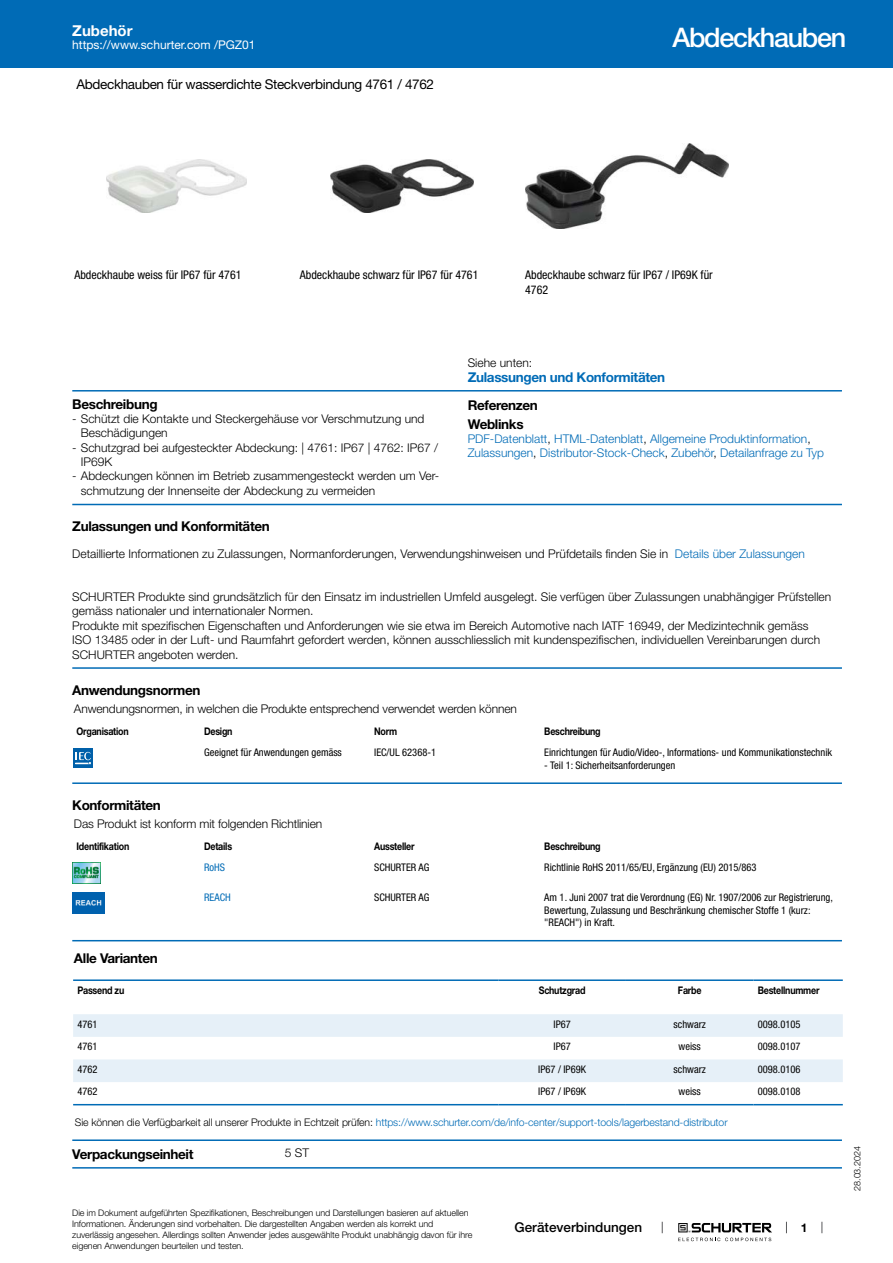
<style>
.page{position:relative;width:893px;height:1263px;background:#fff}
.page>*{position:absolute;margin:0;border:0;box-sizing:border-box;transform-origin:0 0}
.t1{font:500 27px "Helvetica Neue LT";letter-spacing:-.05em;color:#fff}
.t2{font:700 15px "Helvetica Neue LT";color:#fff}
.t3{font:700 13.5px/19px "Helvetica Neue LT";letter-spacing:-.025em;color:#000}
.t4{font:13.5px "Helvetica Neue LT";letter-spacing:-.025em;color:#000}
.t5{font:700 13.5px "Helvetica Neue LT";letter-spacing:-.025em;color:#006bb6}
.t6{font:500 13.5px "Helvetica Neue LT";color:#000}
.t7{font:300 12px/14.4px "Helvetica Neue LT";color:#000}
.t8{font:300 12px/14.4px "Helvetica Neue LT";color:#006bb6}
.t9{font:condensed 12px/14.4px "Helvetica Neue LT";color:#000}
.t10{font:12px "Helvetica Neue LT";color:#fff}
.t11{font:700 12px "Helvetica Neue LT";color:#000}
.t12{font:condensed 10.5px/12.6px "Helvetica Neue LT";color:#000}
.t13{font:300 10.5px "Helvetica Neue LT";letter-spacing:-.01em;color:#006bb6}
.t14{font:700 10.5px "Helvetica Neue LT";letter-spacing:-.025em;color:#000;scale:.85 1}
.t15{font:condensed 10.5px "Helvetica Neue LT";color:#006bb6}
.t16{font:300 9px/10.8px "Helvetica Neue LT";letter-spacing:-.01em;color:#000}
.s1{color:#000}
.s2{color:#006bb6}
</style>
<div class="page">
<svg style="left:678px;top:1223px;width:94px;height:18px"></svg>
<div style="left:0;top:0;width:893px;height:68px;background:#006bb6"></div>
<img style="left:107px;top:159px;width:139px;height:54px">
<img style="left:331px;top:160px;width:142px;height:52px">
<img style="left:526px;top:143px;width:203px;height:86px">
<hr style="left:72px;top:390px;width:770px;height:1px;background:#006bb6">
<hr style="left:72px;top:504px;width:770px;height:1px;background:#006bb6">
<hr style="left:72px;top:667px;width:770px;height:2px;background:#006bb6">
<svg style="left:73px;top:767px;width:20px;height:1px"></svg>
<div style="left:73px;top:748px;width:20px;height:19px;background:#0060a9"></div>
<svg style="left:75px;top:752px;width:16px;height:13px"></svg>
<hr style="left:72px;top:782px;width:770px;height:2px;background:#006bb6">
<img style="left:72px;top:862px;width:29px;height:21px">
<img style="left:72px;top:892px;width:32px;height:21px">
<hr style="left:72px;top:940px;width:770px;height:1px;background:#006bb6">
<svg style="left:73px;top:1103px;width:770px;height:3px"></svg>
<svg style="left:73px;top:1014px;width:770px;height:68px;fill:#e6f0f8"></svg>
<hr style="left:73px;top:979px;width:425px;height:2px;background:#006bb6">
<hr style="left:498px;top:979px;width:128px;height:2px;background:#006bb6">
<hr style="left:626px;top:979px;width:127px;height:2px;background:#006bb6">
<hr style="left:753px;top:979px;width:90px;height:2px;background:#006bb6">
<hr style="left:73px;top:1104px;width:425px;height:1px;background:#006bb6">
<hr style="left:498px;top:1104px;width:128px;height:1px;background:#006bb6">
<hr style="left:626px;top:1104px;width:127px;height:1px;background:#006bb6">
<hr style="left:753px;top:1104px;width:90px;height:1px;background:#006bb6">
<hr style="left:72px;top:1139px;width:770px;height:2px;background:#006bb6">
<hr style="left:72px;top:1167px;width:770px;height:1px;background:#006bb6">
<p class="t2" style="left:72px;top:21px;width:62px">Zubehör</p>
<p class="t10" style="left:72px;top:38px;width:185px">https://www.schurter.com /PGZ01</p>
<p class="t4" style="left:77px;top:76px;width:359px">Abdeckhauben für wasserdichte Steckverbindung 4761 / 4762</p>
<h1 class="t1" style="left:672px;top:21px;width:175px">Abdeckhauben</h1>
<p class="t9" style="left:74px;top:268px;width:169px">Abdeckhaube weiss für IP67 für 4761</p>
<p class="t9" style="left:300px;top:268px;width:180px">Abdeckhaube schwarz für IP67 für 4761</p>
<p class="t9" style="left:525px;top:268px;width:189px">Abdeckhaube schwarz für IP67 / IP69K für<br>4762</p>
<p class="t3" style="left:72px;top:394px;width:87px">Beschreibung</p>
<p class="t7" style="left:81px;top:411px;width:345px;text-indent:-9px">- Schützt die Kontakte und Steckergehäuse vor Verschmutzung und<br>Beschädigungen</p>
<p class="t7" style="left:81px;top:440px;width:359px;text-indent:-9px">- Schutzgrad bei aufgesteckter Abdeckung: | 4761: IP67 | 4762: IP67 /<br>IP69K</p>
<p class="t7" style="left:81px;top:469px;width:360px;text-indent:-9px">- Abdeckungen können im Betrieb zusammengesteckt werden um Ver&shy;schmutzung der Innenseite der Abdeckung zu vermeiden</p>
<p class="t7" style="left:468px;top:355px;width:66px">Siehe unten:</p>
<p class="t5" style="left:468px;top:368px;width:199px">Zulassungen und Konformitäten</p>
<p class="t3" style="left:468px;top:395px;width:72px">Referenzen<br>Weblinks</p>
<p class="t8" style="left:468px;top:431px;width:358px">PDF-Datenblatt<span class="s1">,</span> HTML-Datenblatt<span class="s1">,</span> Allgemeine Produktinformation<span class="s1">,<br></span>Zulassungen<span class="s1">,</span> Distributor-Stock-Check<span class="s1">,</span> Zubehör<span class="s1">,</span> Detailanfrage zu Typ</p>
<p class="t3" style="left:72px;top:517px;width:199px">Zulassungen und Konformitäten</p>
<p class="t7" style="left:72px;top:546px;width:734px">Detaillierte Informationen zu Zulassungen, Normanforderungen, Verwendungshinweisen und Prüfdetails finden Sie in <span class="s2">Details über Zulassungen</span></p>
<p class="t7" style="left:72px;top:589px;width:760px">SCHURTER Produkte sind grundsätzlich für den Einsatz im industriellen Umfeld ausgelegt. Sie verfügen über Zulassungen unabhängiger Prüfstellen gemäss nationaler und internationaler Normen.<br>Produkte mit spezifischen Eigenschaften und Anforderungen wie sie etwa im Bereich Automotive nach IATF 16949, der Medizintechnik gemäss<br>ISO 13485 oder in der Luft- und Raumfahrt gefordert werden, können ausschliesslich mit kundenspezifischen, individuellen Vereinbarungen durch SCHURTER angeboten werden.</p>
<p class="t3" style="left:72px;top:680px;width:130px">Anwendungsnormen</p>
<p class="t7" style="left:74px;top:701px;width:444px">Anwendungsnormen, in welchen die Produkte entsprechend verwendet werden können</p>
<p class="t14" style="left:77px;top:724px;width:63px">Organisation</p>
<p class="t14" style="left:204px;top:724px;width:35px">Design</p>
<p class="t14" style="left:374px;top:724px;width:29px">Norm</p>
<p class="t14" style="left:544px;top:724px;width:68px">Beschreibung</p>
<p class="t12" style="left:204px;top:746px;width:139px">Geeignet für Anwendungen gemäss</p>
<p class="t12" style="left:374px;top:746px;width:63px">IEC/UL 62368-1</p>
<p class="t12" style="left:544px;top:746px;width:289px">Einrichtungen für Audio/Video-, Informations- und Kommunikationstechnik</p>
<p class="t12" style="left:544px;top:759px;width:132px">- Teil 1: Sicherheitsanforderungen</p>
<p class="t3" style="left:72px;top:795px;width:90px">Konformitäten</p>
<p class="t7" style="left:74px;top:816px;width:250px">Das Produkt ist konform mit folgenden Richtlinien</p>
<p class="t14" style="left:77px;top:840px;width:64px">Identifikation</p>
<p class="t14" style="left:204px;top:840px;width:35px">Details</p>
<p class="t14" style="left:374px;top:840px;width:49px">Aussteller</p>
<p class="t14" style="left:544px;top:840px;width:68px">Beschreibung</p>
<p class="t15" style="left:204px;top:861px;width:22px">RoHS</p>
<p class="t12" style="left:374px;top:861px;width:57px">SCHURTER AG</p>
<p class="t12" style="left:544px;top:861px;width:214px">Richtlinie RoHS 2011/65/EU, Ergänzung (EU) 2015/863</p>
<p class="t15" style="left:204px;top:891px;width:28px">REACH</p>
<p class="t12" style="left:374px;top:891px;width:57px">SCHURTER AG</p>
<p class="t12" style="left:544px;top:891px;width:290px">Am 1. Juni 2007 trat die Verordnung (EG) Nr. 1907/2006 zur Registrierung,<br>Bewertung, Zulassung und Beschränkung chemischer Stoffe 1 (kurz: "REACH") in Kraft.</p>
<p class="t3" style="left:74px;top:949px;width:85px">Alle Varianten</p>
<p class="t14" style="left:77px;top:983px;width:57px">Passend zu</p>
<p class="t14" style="left:539px;top:983px;width:57px">Schutzgrad</p>
<p class="t14" style="left:678px;top:983px;width:29px">Farbe</p>
<p class="t14" style="left:758px;top:983px;width:74px">Bestellnummer</p>
<p class="t12" style="left:77px;top:1017px;width:22px">4761</p>
<p class="t12" style="left:553px;top:1017px;width:19px">IP67</p>
<p class="t12" style="left:674px;top:1017px;width:34px">schwarz</p>
<p class="t12" style="left:758px;top:1017px;width:44px">0098.0105</p>
<p class="t12" style="left:77px;top:1040px;width:22px">4761</p>
<p class="t12" style="left:553px;top:1040px;width:19px">IP67</p>
<p class="t12" style="left:679px;top:1040px;width:24px">weiss</p>
<p class="t12" style="left:758px;top:1040px;width:44px">0098.0107</p>
<p class="t12" style="left:77px;top:1063px;width:22px">4762</p>
<p class="t12" style="left:538px;top:1063px;width:49px">IP67 / IP69K</p>
<p class="t12" style="left:674px;top:1063px;width:34px">schwarz</p>
<p class="t12" style="left:758px;top:1063px;width:44px">0098.0106</p>
<p class="t12" style="left:77px;top:1085px;width:22px">4762</p>
<p class="t12" style="left:538px;top:1085px;width:49px">IP67 / IP69K</p>
<p class="t12" style="left:679px;top:1085px;width:24px">weiss</p>
<p class="t12" style="left:758px;top:1085px;width:44px">0098.0108</p>
<p class="t13" style="left:75px;top:1115px;width:654px"><span class="s1">Sie können die Verfügbarkeit all unserer Produkte in Echtzeit prüfen:</span> https://www.schurter.com/de/info-center/support-tools/lagerbestand-distributor</p>
<p class="t3" style="left:72px;top:1144px;width:123px">Verpackungseinheit</p>
<p class="t7" style="left:285px;top:1146px;width:26px">5 ST</p>
<p class="t16" style="left:72px;top:1207px;width:402px">Die im Dokument aufgeführten Spezifikationen, Beschreibungen und Darstellungen basieren auf aktuellen Informationen. Änderungen sind vorbehalten. Die dargestellten Angaben werden als korrekt und zuverlässig angesehen. Allerdings sollten Anwender jedes ausgewählte Produkt unabhängig davon für ihre eigenen Anwendungen beurteilen und testen.</p>
<p class="t6" style="left:515px;top:1219px;width:129px">Geräteverbindungen</p>
<p class="t11" style="left:801px;top:1220px;width:8px">1</p>
<p class="t16" style="left:852px;top:1191px;width:46px;rotate:-90deg">28.03.2024</p>
</div>
